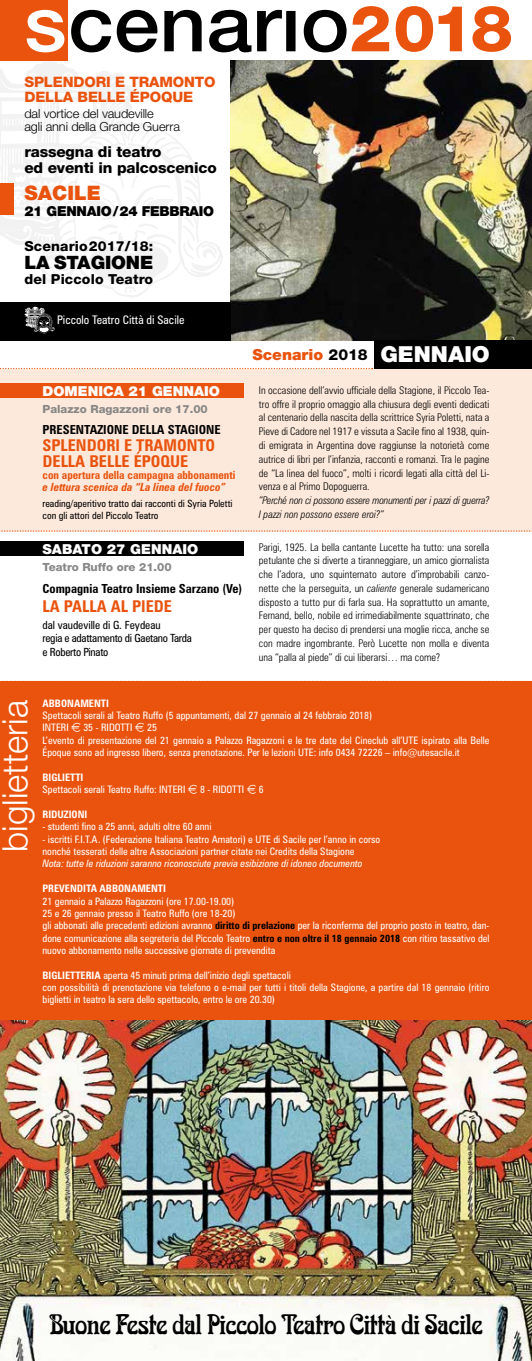
<style>
.page{position:relative;width:532px;height:1361px;background:#fff}
.page>*{position:absolute;margin:0;border:0;box-sizing:border-box;transform-origin:0 0}
.t1{font:500 78px "Helvetica Neue";color:#000;scale:1.05 1}
.t2{font:300 35px "Helvetica Neue";color:#fff}
.t3{font:28.75px "Nouveau FLF";letter-spacing:-.04em;color:#000;scale:.78 1}
.t4{font:900 20px "Helvetica Neue";color:#e9530e}
.t5{font:900 18.38px "Helvetica Neue";letter-spacing:-.01em;color:#000}
.t6{font:700 condensed 16.25px/16.2px "Zurich BT";color:#e9530e}
.t7{font:900 15.25px "Helvetica Neue";color:#e9530e}
.t8{font:800 15px/16px "Helvetica Neue";letter-spacing:-.01em;color:#000}
.t9{font:800 14.38px/15px "Helvetica Neue";letter-spacing:-.01em;color:#e9530e}
.t10{font:800 13.75px "Helvetica Neue";letter-spacing:.01em;color:#000}
.t11{font:900 13.75px "Helvetica Neue";color:#fff}
.t12{font:900 13.75px "Helvetica Neue";letter-spacing:-.02em;color:#000}
.t13{font:700 condensed 12.5px "Zurich BT";color:#000}
.t14{font:300 12.5px/12.5px "Helvetica Neue";letter-spacing:-.01em;color:#000}
.t15{font:condensed 11.88px "Zurich BT";color:#fff}
.t16{font:condensed 11.25px/13.8px "Zurich BT";letter-spacing:-.025em;color:#000}
.t17{font:800 11.25px "Helvetica Neue";color:#878787}
.t18{font:700 condensed 11.25px "Zurich BT";color:#e9530e}
.t19{font:italic 700 condensed 11.25px "Zurich BT";color:#e9530e}
.t20{font:300 condensed 10.62px/13.8px "Zurich BT";color:#000;text-align:justify}
.t21{font:italic 300 condensed 10.62px/13.8px "Zurich BT";letter-spacing:-.02em;color:#000}
.t22{font:condensed 10.25px/12.4px "Zurich BT";color:#fff}
.t23{font:italic condensed 10.25px "Zurich BT";color:#fff}
.t24{font:700 condensed 10.25px "Zurich BT";color:#fff}
.t25{font:condensed 10px/12.5px "Zurich BT";color:#000}
.s1{color:#fff}
.s2{font-weight:800;font-size:64px;color:#e9530e}
.s3{font-weight:800;color:#000}
.s4{font-size:22.12px;color:#fff}
.s5{font-style:italic}
.s6{font-family:"Euro Logo";font-stretch:normal;font-size:9px}
.s7{font-weight:700}
.s8{font-weight:700;color:#000}
</style>
<div class="page">
<div style="left:0;top:369px;width:531px;height:162px;background:#fde9db"></div>
<svg style="left:0;top:61px;width:222px;height:236px"></svg>
<img style="left:230px;top:61px;width:301px;height:279px">
<div style="left:0;top:301px;width:230px;height:39px;background:#000"></div>
<svg style="left:24px;top:307px;width:31px;height:27px"></svg>
<div style="left:0;top:0;width:68px;height:60px;background:#e9530e"></div>
<div style="left:0;top:184px;width:13px;height:31px;background:#e9530e"></div>
<div style="left:0;top:383px;width:243px;height:14px;background:#e9530e"></div>
<div style="left:0;top:541px;width:243px;height:14px;background:#000"></div>
<div style="left:374px;top:340px;width:157px;height:29px;background:#000"></div>
<svg style="left:0;top:368px;width:372px;height:1px"></svg>
<svg style="left:1px;top:530px;width:531px;height:1px"></svg>
<div style="left:0;top:681px;width:531px;height:339px;background:#e9530e"></div>
<img style="left:0;top:1020px;width:531px;height:341px">
<h1 class="t1" style="left:24px;top:-23px;width:467px"><span class="s1">s</span>cenario<span class="s2">2018</span></h1>
<h3 class="t9" style="left:24px;top:74px;width:193px">SPLENDORI E TRAMONTO<br>DELLA BELLE ÉPOQUE</h3>
<p class="t14" style="left:24px;top:107px;width:157px">dal vortice del vaudeville<br>agli anni della Grande Guerra</p>
<h3 class="t8" style="left:24px;top:144px;width:194px">rassegna di teatro<br>ed eventi in palcoscenico</h3>
<h3 class="t4" style="left:24px;top:181px;width:78px">SACILE</h3>
<h3 class="t12" style="left:24px;top:203px;width:191px">21 GENNAIO/24 FEBBRAIO</h3>
<h3 class="t10" style="left:24px;top:238px;width:130px">Scenario 2017/18:</h3>
<h3 class="t5" style="left:24px;top:252px;width:130px">LA STAGIONE</h3>
<h3 class="t10" style="left:24px;top:271px;width:130px">del Piccolo Teatro</h3>
<p class="t15" style="left:57px;top:313px;width:129px">Piccolo Teatro Città di Sacile</p>
<h3 class="t11" style="left:43px;top:382px;width:179px">DOMENICA 21 GENNAIO</h3>
<p class="t17" style="left:43px;top:402px;width:167px">Palazzo Ragazzoni ore 17.00</p>
<p class="t13" style="left:43px;top:422px;width:180px">PRESENTAZIONE DELLA STAGIONE</p>
<h3 class="t6" style="left:43px;top:436px;width:174px">SPLENDORI E TRAMONTO<br>DELLA BELLE ÉPOQUE</h3>
<p class="t18" style="left:43px;top:468px;width:194px">con apertura della campagna abbonamenti</p>
<p class="t19" style="left:43px;top:480px;width:184px">e lettura scenica da “La linea del fuoco”</p>
<p class="t25" style="left:43px;top:497px;width:191px">reading/aperitivo tratto dai racconti di Syria Poletti con gli attori del Piccolo Teatro</p>
<h3 class="t11" style="left:43px;top:541px;width:157px">SABATO 27 GENNAIO</h3>
<p class="t17" style="left:43px;top:561px;width:131px">Teatro Ruffo ore 21.00</p>
<p class="t13" style="left:43px;top:581px;width:201px">Compagnia Teatro Insieme Sarzano (Ve)</p>
<h3 class="t6" style="left:43px;top:598px;width:131px">LA PALLA AL PIEDE</h3>
<p class="t16" style="left:43px;top:617px;width:151px">dal vaudeville di G. Feydeau<br>regia e adattamento di Gaetano Tarda e Roberto Pinato</p>
<h3 class="t7" style="left:252px;top:345px;width:239px">Scenario <span class="s3">2018</span> <span class="s4">GENNAIO</span></h3>
<p class="t20" style="left:259px;top:383px;width:232px">In occasione dell’avvio ufficiale della Stagione, il Piccolo Tea&shy;tro offre il proprio omaggio alla chiusura degli eventi dedicati al centenario della nascita della scrittrice Syria Poletti, nata a Pieve di Cadore nel 1917 e vissuta a Sacile fino al 1938, quin&shy;di emigrata in Argentina dove raggiunse la notorietà come autrice di libri per l’infanzia, racconti e romanzi. Tra le pagine de “La linea del fuoco”, molti i ricordi legati alla città del Li&shy;venza e al Primo Dopoguerra.</p>
<p class="t21" style="left:259px;top:493px;width:232px">“Perché non ci possono essere monumenti per i pazzi di guerra?<br>I pazzi non possono essere eroi?”</p>
<p class="t20" style="left:259px;top:540px;width:232px">Parigi, 1925. La bella cantante Lucette ha tutto: una sorella petulante che si diverte a tiranneggiare, un amico giornalista che l’adora, uno squinternato autore d’improbabili canzo&shy;nette che la perseguita, un <span class="s5">caliente</span> generale sudamericano disposto a tutto pur di farla sua. Ha soprattutto un amante, Fernand, bello, nobile ed irrimediabilmente squattrinato, che per questo ha deciso di prendersi una moglie ricca, anche se con madre ingombrante. Però Lucette non molla e diventa una “palla al piede” di cui liberarsi… ma come?</p>
<p class="t24" style="left:43px;top:697px;width:68px">ABBONAMENTI</p>
<p class="t22" style="left:43px;top:709px;width:448px">Spettacoli serali al Teatro Ruffo (5 appuntamenti, dal 27 gennaio al 24 febbraio 2018)<br>INTERI <span class="s6">E</span> 35 - RIDOTTI <span class="s6">E</span> 25<br>L’evento di presentazione del 21 gennaio a Palazzo Ragazzoni e le tre date del Cineclub all’UTE ispirato alla Belle Époque sono ad ingresso libero, senza prenotazione. Per le lezioni UTE: info 0434 72226 – info@utesacile.it</p>
<p class="t22" style="left:43px;top:771px;width:223px"><span class="s7">BIGLIETTI<br></span>Spettacoli serali Teatro Ruffo: INTERI <span class="s6">E</span> 8 - RIDOTTI <span class="s6">E</span> 6</p>
<p class="t24" style="left:43px;top:808px;width:46px">RIDUZIONI</p>
<p class="t22" style="left:43px;top:820px;width:170px">- studenti fino a 25 anni, adulti oltre 60 anni</p>
<p class="t22" style="left:43px;top:833px;width:339px">- iscritti F.I.T.A. (Federazione Italiana Teatro Amatori) e UTE di Sacile per l’anno in corso nonché tesserati delle altre Associazioni partner citate nei Credits della Stagione</p>
<p class="t23" style="left:43px;top:857px;width:321px">Nota: tutte le riduzioni saranno riconosciute previa esibizione di idoneo documento</p>
<p class="t24" style="left:43px;top:882px;width:125px">PREVENDITA ABBONAMENTI</p>
<p class="t22" style="left:43px;top:894px;width:448px">21 gennaio a Palazzo Ragazzoni (ore 17.00-19.00)<br>25 e 26 gennaio presso il Teatro Ruffo (ore 18-20)<br>gli abbonati alle precedenti edizioni avranno <span class="s8">diritto di prelazione</span> per la riconferma del proprio posto in teatro, dan&shy;done comunicazione alla segreteria del Piccolo Teatro <span class="s8">entro e non oltre il 18 gennaio 2018</span> con ritiro tassativo del nuovo abbonamento nelle successive giornate di prevendita</p>
<p class="t22" style="left:43px;top:969px;width:448px"><span class="s7">BIGLIETTERIA</span> aperta 45 minuti prima dell’inizio degli spettacoli<br>con possibilità di prenotazione via telefono o e-mail per tutti i titoli della Stagione, a partire dal 18 gennaio (ritiro biglietti in teatro la sera dello spettacolo, entro le ore 20.30)</p>
<h2 class="t2" style="left:-6px;top:852px;width:153px;rotate:-90deg">biglietteria</h2>
<h3 class="t3" style="left:49px;top:1309px;width:558px">Buone Feste dal Piccolo Teatro Città di Sacile</h3>
</div>
